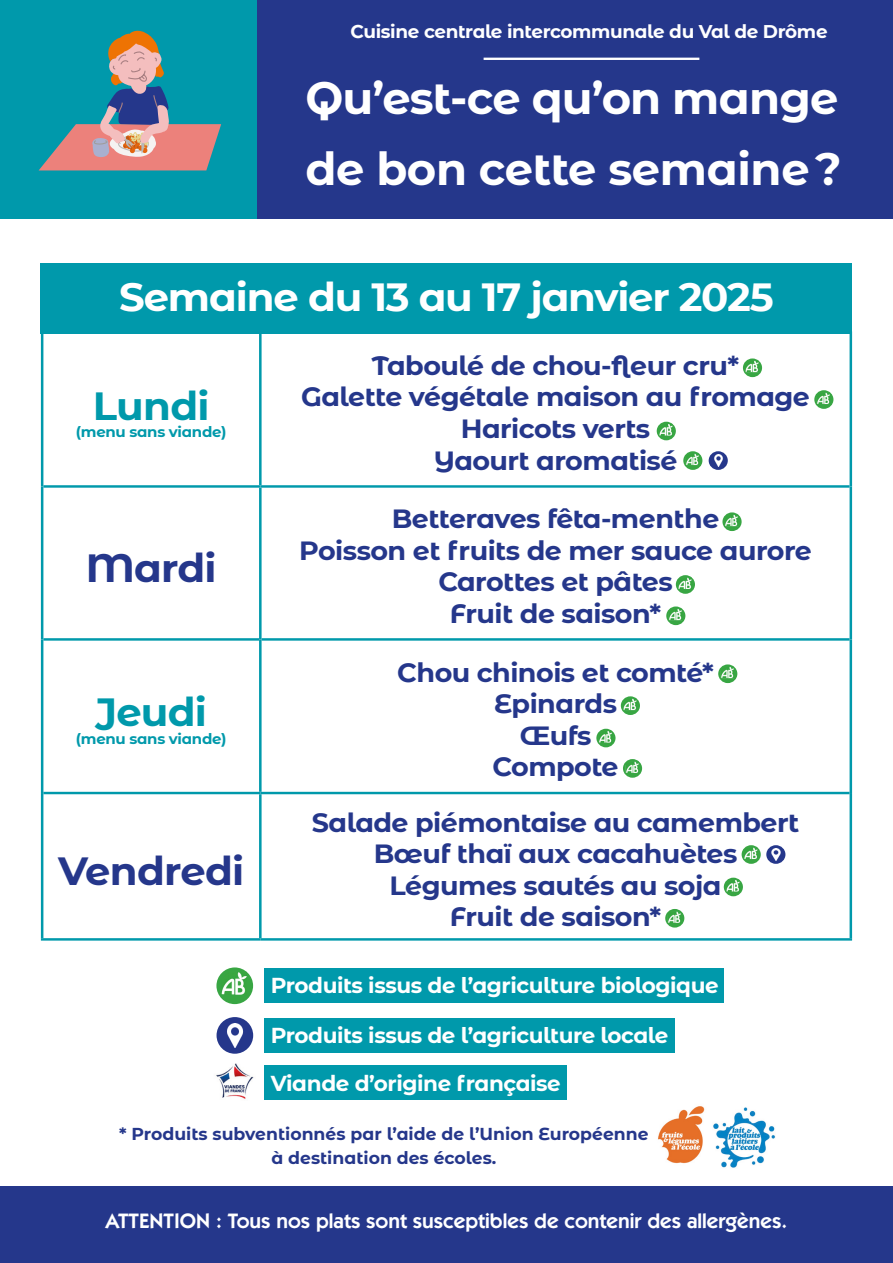
<style>
.page{position:relative;width:893px;height:1263px;background:#fff}
.page>*{position:absolute;margin:0;border:0;box-sizing:border-box;transform-origin:0 0}
.t1{font:700 45px/71.2px "Montserrat Alternates";letter-spacing:-.015em;color:#fff}
.t2{font:700 39.3px "Montserrat Alternates";letter-spacing:-.03em;color:#fff}
.t3{font:700 39.3px "Montserrat Alternates";letter-spacing:-.02em;color:#25378b}
.t4{font:700 39.3px "Montserrat Alternates";letter-spacing:-.02em;color:#0099ab}
.t5{font:700 26.25px "Montserrat Alternates";letter-spacing:-.02em;color:#25378b}
.t6{font:700 21.6px "Montserrat Alternates";letter-spacing:-.02em;color:#fff}
.t7{font:600 21px "ITC Kabel Std";color:#fff}
.t8{font:700 18.45px "Montserrat Alternates";letter-spacing:-.02em;color:#fff}
.t9{font:700 17.25px/24px "Montserrat Alternates";color:#25378b;text-align:center}
.t10{font:700 14.55px "Montserrat Alternates";letter-spacing:-.02em;color:#0099ab}
</style>
<div class="page">
<hr style="left:41px;top:334px;width:2px;height:152px;background:#0099ab">
<hr style="left:41px;top:639px;width:2px;height:154px;background:#0099ab">
<hr style="left:43px;top:792px;width:217px;height:2px;background:#0099ab">
<hr style="left:41px;top:938px;width:219px;height:3px;background:#0099ab">
<hr style="left:41px;top:793px;width:2px;height:145px;background:#0099ab">
<hr style="left:43px;top:485px;width:217px;height:3px;background:#0099ab">
<hr style="left:43px;top:638px;width:216px;height:3px;background:#0099ab">
<hr style="left:262px;top:638px;width:587px;height:3px;background:#0099ab">
<hr style="left:41px;top:486px;width:2px;height:153px;background:#0099ab">
<hr style="left:259px;top:334px;width:3px;height:151px;background:#0099ab">
<hr style="left:849px;top:334px;width:3px;height:152px;background:#0099ab">
<hr style="left:260px;top:485px;width:589px;height:3px;background:#0099ab">
<hr style="left:259px;top:488px;width:3px;height:151px;background:#0099ab">
<hr style="left:849px;top:486px;width:3px;height:153px;background:#0099ab">
<hr style="left:259px;top:639px;width:3px;height:153px;background:#0099ab">
<hr style="left:849px;top:639px;width:3px;height:154px;background:#0099ab">
<hr style="left:260px;top:792px;width:589px;height:2px;background:#0099ab">
<hr style="left:260px;top:938px;width:592px;height:3px;background:#0099ab">
<hr style="left:259px;top:794px;width:3px;height:144px;background:#0099ab">
<hr style="left:849px;top:793px;width:3px;height:145px;background:#0099ab">
<div style="left:41px;top:263px;width:811px;height:71px;background:#0099ab"></div>
<svg style="left:722px;top:512px;width:20px;height:19px"></svg>
<svg style="left:725px;top:515px;width:13px;height:11px"></svg>
<svg style="left:676px;top:575px;width:19px;height:19px"></svg>
<img style="left:678px;top:577px;width:14px;height:12px">
<svg style="left:621px;top:696px;width:19px;height:19px"></svg>
<img style="left:623px;top:699px;width:14px;height:11px">
<svg style="left:623px;top:759px;width:19px;height:19px"></svg>
<img style="left:625px;top:761px;width:14px;height:12px">
<div style="left:665px;top:909px;width:19px;height:18px;background:#38a643;border-radius:50%"></div>
<svg style="left:668px;top:911px;width:13px;height:12px"></svg>
<svg style="left:742px;top:845px;width:19px;height:19px"></svg>
<svg style="left:744px;top:847px;width:13px;height:12px"></svg>
<svg style="left:724px;top:878px;width:19px;height:18px"></svg>
<img style="left:726px;top:880px;width:14px;height:11px">
<svg style="left:709px;top:451px;width:19px;height:19px"></svg>
<svg style="left:712px;top:455px;width:12px;height:12px"></svg>
<svg style="left:766px;top:845px;width:19px;height:19px"></svg>
<svg style="left:770px;top:848px;width:12px;height:12px"></svg>
<svg style="left:743px;top:358px;width:19px;height:19px"></svg>
<img style="left:745px;top:361px;width:14px;height:11px">
<svg style="left:814px;top:390px;width:19px;height:19px"></svg>
<svg style="left:817px;top:392px;width:13px;height:12px"></svg>
<div style="left:657px;top:422px;width:19px;height:18px;background:#38a643;border-radius:50%"></div>
<img style="left:659px;top:424px;width:14px;height:12px">
<svg style="left:683px;top:451px;width:19px;height:19px"></svg>
<svg style="left:686px;top:453px;width:13px;height:12px"></svg>
<svg style="left:666px;top:606px;width:19px;height:19px"></svg>
<svg style="left:669px;top:609px;width:13px;height:11px"></svg>
<div style="left:596px;top:729px;width:19px;height:18px;background:#38a643;border-radius:50%"></div>
<svg style="left:599px;top:731px;width:13px;height:12px"></svg>
<svg style="left:718px;top:664px;width:19px;height:19px"></svg>
<svg style="left:721px;top:667px;width:13px;height:11px"></svg>
<div style="left:257px;top:0;width:636px;height:218px;background:#25378b"></div>
<div style="left:0;top:1186px;width:893px;height:77px;background:#25378b"></div>
<div style="left:0;top:0;width:257px;height:218px;background:#0099ab"></div>
<svg style="left:39px;top:30px;width:182px;height:140px"></svg>
<hr style="left:484px;top:58px;width:215px;height:2px;background:#fff">
<div style="left:264px;top:1018px;width:411px;height:34px;background:#0099ab"></div>
<div style="left:217px;top:1017px;width:36px;height:37px;background:#25378b;border-radius:50%"></div>
<img style="left:227px;top:1024px;width:17px;height:23px">
<div style="left:264px;top:1065px;width:303px;height:34px;background:#0099ab"></div>
<img style="left:216px;top:1063px;width:38px;height:36px">
<div style="left:264px;top:969px;width:459px;height:34px;background:#0099ab"></div>
<div style="left:216px;top:967px;width:37px;height:37px;background:#38a643;border-radius:50%"></div>
<img style="left:221px;top:972px;width:26px;height:23px">
<img style="left:658px;top:1106px;width:117px;height:62px">
<p class="t8" style="left:350px;top:18px;width:479px">Cuisine centrale intercommunale du Val de Drôme</p>
<p class="t1" style="left:305px;top:60px;width:538px">Qu’est-ce qu’on mange de bon cette semaine ?</p>
<p class="t2" style="left:119px;top:269px;width:656px">Semaine du 13 au 17 janvier 2025</p>
<p class="t4" style="left:93px;top:377px;width:118px">Lundi</p>
<p class="t10" style="left:76px;top:422px;width:152px">(menu sans viande)</p>
<p class="t3" style="left:86px;top:540px;width:132px">Mardi</p>
<p class="t4" style="left:95px;top:684px;width:113px">Jeudi</p>
<p class="t10" style="left:76px;top:728px;width:152px">(menu sans viande)</p>
<p class="t3" style="left:58px;top:843px;width:187px">Vendredi</p>
<p class="t5" style="left:372px;top:347px;width:369px">Taboulé de chou-fleur cru*</p>
<p class="t5" style="left:301px;top:378px;width:510px">Galette végétale maison au fromage</p>
<p class="t5" style="left:461px;top:410px;width:191px">Haricots verts</p>
<p class="t5" style="left:434px;top:441px;width:245px">Yaourt aromatisé</p>
<p class="t5" style="left:392px;top:500px;width:329px">Betteraves fêta-menthe</p>
<p class="t5" style="left:299px;top:532px;width:514px">Poisson et fruits de mer sauce aurore</p>
<p class="t5" style="left:438px;top:563px;width:236px">Carottes et pâtes</p>
<p class="t5" style="left:450px;top:595px;width:213px">Fruit de saison*</p>
<p class="t5" style="left:397px;top:653px;width:318px">Chou chinois et comté*</p>
<p class="t5" style="left:494px;top:685px;width:124px">Epinards</p>
<p class="t5" style="left:520px;top:716px;width:73px">Œufs</p>
<p class="t5" style="left:492px;top:748px;width:128px">Compote</p>
<p class="t5" style="left:312px;top:803px;width:489px">Salade piémontaise au camembert</p>
<p class="t5" style="left:374px;top:835px;width:365px">Bœuf thaï aux cacahuètes</p>
<p class="t5" style="left:390px;top:866px;width:333px">Légumes sautés au soja</p>
<p class="t5" style="left:450px;top:898px;width:213px">Fruit de saison*</p>
<p class="t6" style="left:271px;top:969px;width:449px">Produits issus de l’agriculture biologique</p>
<p class="t6" style="left:271px;top:1019px;width:399px">Produits issus de l’agriculture locale</p>
<p class="t6" style="left:271px;top:1068px;width:292px">Viande d’origine française</p>
<p class="t9" style="left:119px;top:1120px;width:531px">* Produits subventionnés par l’aide de l’Union Européenne à destination des écoles.</p>
<p class="t7" style="left:106px;top:1209px;width:683px">ATTENTION : Tous nos plats sont susceptibles de contenir des allergènes.</p>
</div>
